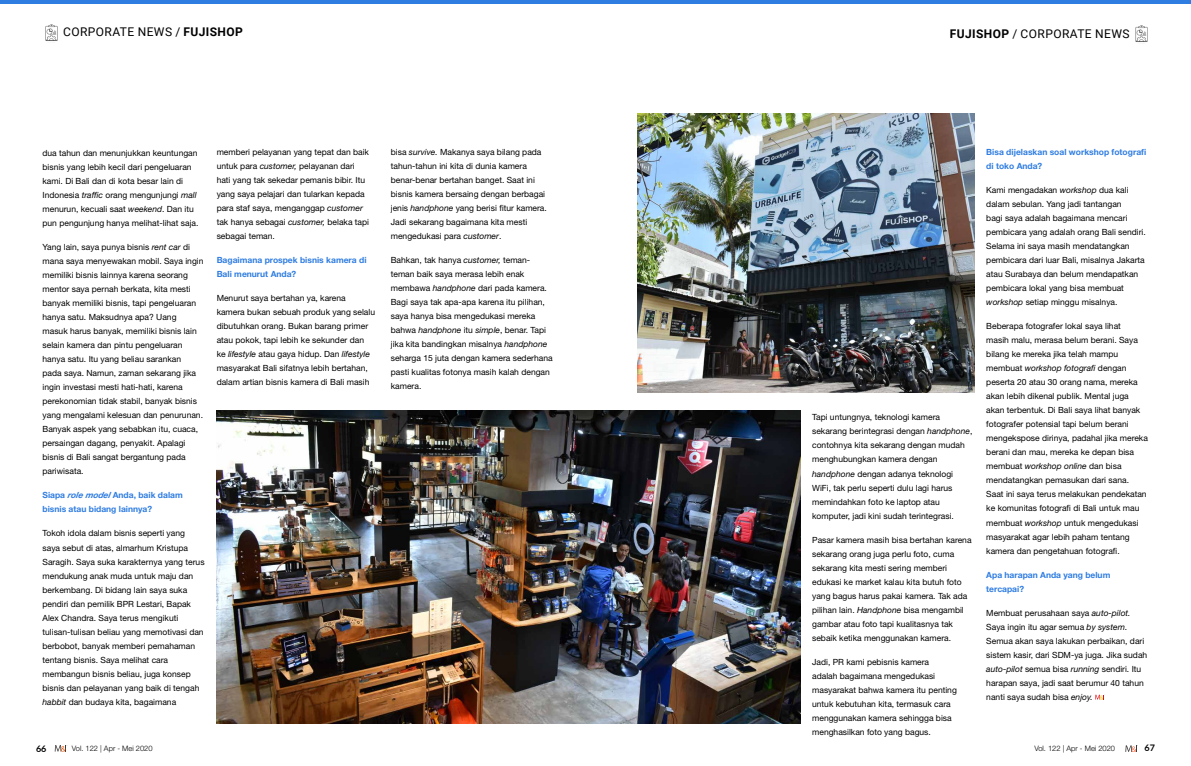
<style>
.page{position:relative;width:1191px;height:766px;background:#fff}
.page>*{position:absolute;margin:0;border:0;box-sizing:border-box;transform-origin:0 0}
.t1{font:12px "Roboto";letter-spacing:.035em;color:#000}
.t2{font:700 9px "Lato";color:#000}
.t3{font:8.5px/14px "Helvetica Neue LT Std";color:#000}
.t4{font:700 8.5px/14px "Helvetica Neue LT Std";color:#2f7de1}
.t5{font:300 7.5px "Helvetica Neue LT Std";color:#000}
.s1{font-weight:700}
.s2{font-style:italic}
</style>
<div class="page">
<svg style="left:55px;top:745px;width:12px;height:6px"></svg>
<svg style="left:1125px;top:745px;width:13px;height:6px"></svg>
<hr style="left:0;top:0;width:1191px;height:4px;background:#2f7de1">
<img style="left:45px;top:24px;width:13px;height:17px">
<img style="left:1135px;top:25px;width:13px;height:17px">
<img style="left:217px;top:410px;width:583px;height:313px">
<img style="left:638px;top:113px;width:336px;height:279px">
<svg style="left:1095px;top:694px;width:10px;height:5px"></svg>
<h1 class="t1" style="left:63px;top:23px;width:181px">CORPORATE NEWS / <span class="s1">FUJISHOP</span></h1>
<h1 class="t1" style="left:949px;top:26px;width:181px"><span class="s1">FUJISHOP</span> / CORPORATE NEWS</h1>
<p class="t3" style="left:43px;top:146px;width:157px">dua tahun dan menunjukkan keuntungan bisnis yang lebih kecil dari pengeluaran kami. Di Bali dan di kota besar lain di Indonesia <span class="s2">traffic</span> orang mengunjungi <span class="s2">mall </span>menurun, kecuali saat <span class="s2">weekend</span>. Dan itu pun pengunjung hanya melihat-lihat saja.</p>
<p class="t3" style="left:43px;top:240px;width:162px">Yang lain, saya punya bisnis <span class="s2">rent car</span> di mana saya menyewakan mobil. Saya ingin memiliki bisnis lainnya karena seorang mentor saya pernah berkata, kita mesti banyak memiliki bisnis, tapi pengeluaran hanya satu. Maksudnya apa? Uang masuk harus banyak, memiliki bisnis lain selain kamera dan pintu pengeluaran hanya satu. Itu yang beliau sarankan<br>pada saya. Namun, zaman sekarang jika ingin investasi mesti hati-hati, karena perekonomian tidak stabil, banyak bisnis yang mengalami kelesuan dan penurunan.<br>Banyak aspek yang sebabkan itu, cuaca, persaingan dagang, penyakit. Apalagi bisnis di Bali sangat bergantung pada pariwisata.</p>
<p class="t4" style="left:43px;top:488px;width:142px">Siapa <span class="s2">role model</span> Anda, baik dalam bisnis atau bidang lainnya?</p>
<p class="t3" style="left:43px;top:526px;width:163px">Tokoh idola dalam bisnis seperti yang saya sebut di atas, almarhum Kristupa Saragih. Saya suka karakternya yang terus mendukung anak muda untuk maju dan berkembang. Di bidang lain saya suka pendiri dan pemilik BPR Lestari, Bapak Alex Chandra. Saya terus mengikuti tulisan-tulisan beliau yang memotivasi dan berbobot, banyak memberi pemahaman tentang bisnis. Saya melihat cara membangun bisnis beliau, juga konsep bisnis dan pelayanan yang baik di tengah <span class="s2">habbit</span> dan budaya kita, bagaimana</p>
<p class="t3" style="left:217px;top:145px;width:154px">memberi pelayanan yang tepat dan baik untuk para <span class="s2">customer,</span> pelayanan dari hati yang tak sekedar pemanis bibir. Itu yang saya pelajari dan tularkan kepada para staf saya, menganggap <span class="s2">customer </span>tak hanya sebagai <span class="s2">customer,</span> belaka tapi sebagai teman.</p>
<p class="t4" style="left:217px;top:253px;width:151px">Bagaimana prospek bisnis kamera di<br>Bali menurut Anda?</p>
<p class="t3" style="left:217px;top:291px;width:160px">Menurut saya bertahan ya, karena kamera bukan sebuah produk yang selalu dibutuhkan orang. Bukan barang primer atau pokok, tapi lebih ke sekunder dan ke <span class="s2">lifestyle</span> atau gaya hidup. Dan <span class="s2">lifestyle </span>masyarakat Bali sifatnya lebih bertahan, dalam artian bisnis kamera di Bali masih</p>
<p class="t3" style="left:391px;top:145px;width:158px">bisa <span class="s2">survive.</span> Makanya saya bilang pada tahun-tahun ini kita di dunia kamera benar-benar bertahan banget. Saat ini bisnis kamera bersaing dengan berbagai jenis <span class="s2">handphone</span> yang berisi fitur kamera.<br>Jadi sekarang bagaimana kita mesti mengedukasi para <span class="s2">customer</span>.</p>
<p class="t3" style="left:391px;top:253px;width:163px">Bahkan, tak hanya <span class="s2">customer,</span> teman&shy;teman baik saya merasa lebih enak membawa <span class="s2">handphone</span> dari pada kamera.<br>Bagi saya tak apa-apa karena itu pilihan, saya hanya bisa mengedukasi mereka bahwa <span class="s2">handphone</span> itu <span class="s2">simple</span>, benar. Tapi jika kita bandingkan misalnya <span class="s2">handphone </span>seharga 15 juta dengan kamera sederhana pasti kualitas fotonya masih kalah dengan kamera.</p>
<p class="t3" style="left:812px;top:410px;width:162px">Tapi untungnya, teknologi kamera sekarang berintegrasi dengan <span class="s2">handphone</span>, contohnya kita sekarang dengan mudah menghubungkan kamera dengan <span class="s2">handphone</span> dengan adanya teknologi WiFi, tak perlu seperti dulu lagi harus memindahkan foto ke laptop atau komputer, jadi kini sudah terintegrasi.</p>
<p class="t3" style="left:812px;top:532px;width:161px">Pasar kamera masih bisa bertahan karena sekarang orang juga perlu foto, cuma sekarang kita mesti sering memberi edukasi ke market kalau kita butuh foto yang bagus harus pakai kamera. Tak ada pilihan lain. <span class="s2">Handphone</span> bisa mengambil gambar atau foto tapi kualitasnya tak sebaik ketika menggunakan kamera.</p>
<p class="t3" style="left:812px;top:654px;width:146px">Jadi, PR kami pebisnis kamera<br>adalah bagaimana mengedukasi masyarakat bahwa kamera itu penting untuk kebutuhan kita, termasuk cara menggunakan kamera sehingga bisa menghasilkan foto yang bagus.</p>
<p class="t4" style="left:986px;top:145px;width:162px">Bisa dijelaskan soal workshop fotografi di toko Anda?</p>
<p class="t3" style="left:986px;top:183px;width:161px">Kami mengadakan <span class="s2">workshop</span> dua kali dalam sebulan. Yang jadi tantangan<br>bagi saya adalah bagaimana mencari pembicara yang adalah orang Bali sendiri.<br>Selama ini saya masih mendatangkan pembicara dari luar Bali, misalnya Jakarta atau Surabaya dan belum mendapatkan pembicara lokal yang bisa membuat <span class="s2">workshop</span> setiap minggu misalnya.</p>
<p class="t3" style="left:986px;top:319px;width:163px">Beberapa fotografer lokal saya lihat<br>masih malu, merasa belum berani. Saya bilang ke mereka jika telah mampu membuat <span class="s2">workshop fotografi</span> dengan peserta 20 atau 30 orang nama, mereka akan lebih dikenal publik. Mental juga akan terbentuk. Di Bali saya lihat banyak fotografer potensial tapi belum berani mengekspose dirinya, padahal jika mereka berani dan mau, mereka ke depan bisa membuat <span class="s2">workshop online</span> dan bisa mendatangkan pemasukan dari sana.<br>Saat ini saya terus melakukan pendekatan ke komunitas fotografi di Bali untuk mau membuat <span class="s2">workshop</span> untuk mengedukasi masyarakat agar lebih paham tentang kamera dan pengetahuan fotografi.</p>
<p class="t4" style="left:986px;top:567px;width:126px">Apa harapan Anda yang belum tercapai?</p>
<p class="t3" style="left:986px;top:605px;width:162px">Membuat perusahaan saya <span class="s2">auto-pilot.<br></span>Saya ingin itu agar semua <span class="s2">by system</span>.<br>Semua akan saya lakukan perbaikan, dari sistem kasir, dari SDM-ya juga. Jika sudah <span class="s2">auto-pilot</span> semua bisa <span class="s2">running</span> sendiri. Itu harapan saya, jadi saat berumur 40 tahun nanti saya sudah bisa <span class="s2">enjoy.</span></p>
<p class="t2" style="left:36px;top:741px;width:12px">66</p>
<p class="t5" style="left:72px;top:743px;width:82px">Vol. 122 | Apr - Mei 2020</p>
<p class="t5" style="left:1034px;top:743px;width:82px">Vol. 122 | Apr - Mei 2020</p>
<p class="t2" style="left:1144px;top:741px;width:12px">67</p>
</div>
